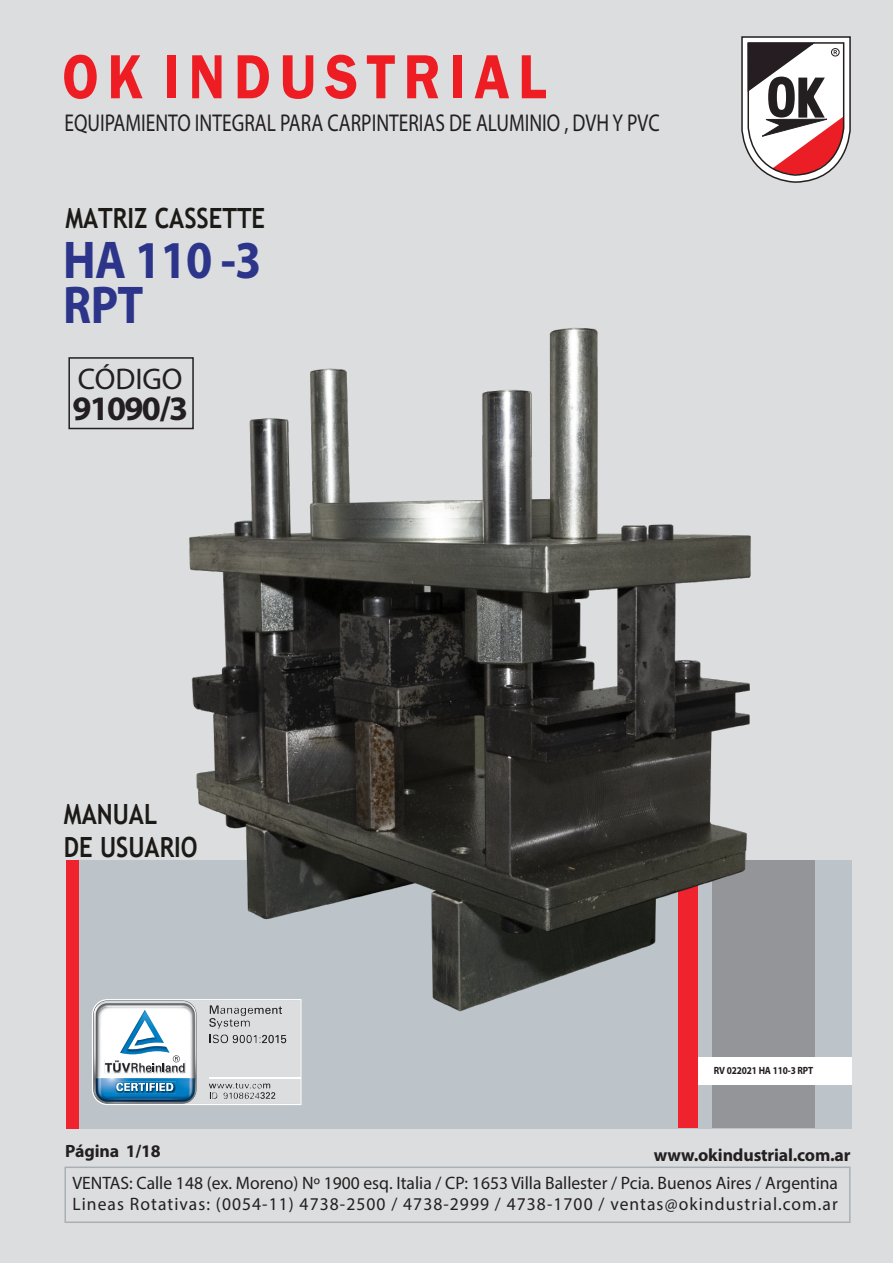
<style>
.page{position:relative;width:893px;height:1263px;background:#dcdddf}
.page>*{position:absolute;margin:0;border:0;box-sizing:border-box;transform-origin:0 0}
.t1{font:600 64.5px "Franklin Gothic";color:#ee1d23;scale:.89 1}
.t2{font:700 53.55px/45px "Myriad Pro";letter-spacing:-.015em;color:#2c358a;scale:.89 1}
.t3{font:700 34.35px "Myriad Pro";letter-spacing:-.05em;color:#231f20}
.t4{font:30px "Myriad Pro";color:#231f20}
.t5{font:700 27.9px/33.5px "Trebuchet MS";color:#1c1a16;scale:.86 1}
.t6{font:24.3px "Myriad Pro";color:#231f20;scale:.8 1}
.t7{font:18px/21.6px "Myriad Pro";color:#231f20}
.t8{font:700 17.85px "Myriad Pro";letter-spacing:-.01em;color:#231f20}
.t9{font:700 10.5px "Myriad Pro";letter-spacing:-.015em;color:#231f20;scale:.89 1}
</style>
<div class="page">
<div style="left:74px;top:860px;width:778px;height:269px;background:#bcc4c9"></div>
<div style="left:64px;top:1166px;width:787px;height:57px;border:2px solid #a8b0b6"></div>
<div style="left:712px;top:860px;width:102px;height:268px;background:#939598"></div>
<div style="left:66px;top:860px;width:12px;height:269px;background:#ee232e"></div>
<svg style="left:741px;top:36px;width:110px;height:147px;background:#b8a2a3"></svg>
<div style="left:696px;top:1057px;width:156px;height:28px;background:#fff"></div>
<div style="left:678px;top:860px;width:20px;height:268px;background:#ee232e"></div>
<svg style="left:92px;top:999px;width:209px;height:106px;background:#bbc9d3"></svg>
<div style="left:68px;top:357px;width:126px;height:72px;border:2px solid #231f20"></div>
<img style="left:168px;top:327px;width:583px;height:698px">
<h1 class="t1" style="left:62px;top:37px;width:546px">O K I N D U S T R I A L</h1>
<h3 class="t6" style="left:65px;top:108px;width:745px">EQUIPAMIENTO INTEGRAL PARA CARPINTERIAS DE ALUMINIO , DVH Y PVC</h3>
<h3 class="t5" style="left:65px;top:202px;width:234px">MATRIZ CASSETTE</h3>
<h2 class="t2" style="left:63px;top:235px;width:224px">HA 110 -3<br>RPT</h2>
<h3 class="t4" style="left:78px;top:360px;width:106px">CÓDIGO</h3>
<h3 class="t3" style="left:72px;top:386px;width:117px">91090/3</h3>
<h3 class="t5" style="left:64px;top:797px;width:157px">MANUAL<br>DE USUARIO</h3>
<p class="t9" style="left:714px;top:1063px;width:113px">RV 022021 HA 110-3 RPT</p>
<p class="t8" style="left:65px;top:1140px;width:97px">Página 1/18</p>
<p class="t8" style="left:654px;top:1143px;width:198px">www.okindustrial.com.ar</p>
<p class="t7" style="left:72px;top:1171px;width:767px">VENTAS: Calle 148 (ex. Moreno) Nº 1900 esq. Italia / CP: 1653 Villa Ballester / Pcia. Buenos Aires / Argentina<br>Lineas Rotativas: (0054-11) 4738-2500 / 4738-2999 / 4738-1700 / ventas@okindustrial.com.ar</p>
</div>
